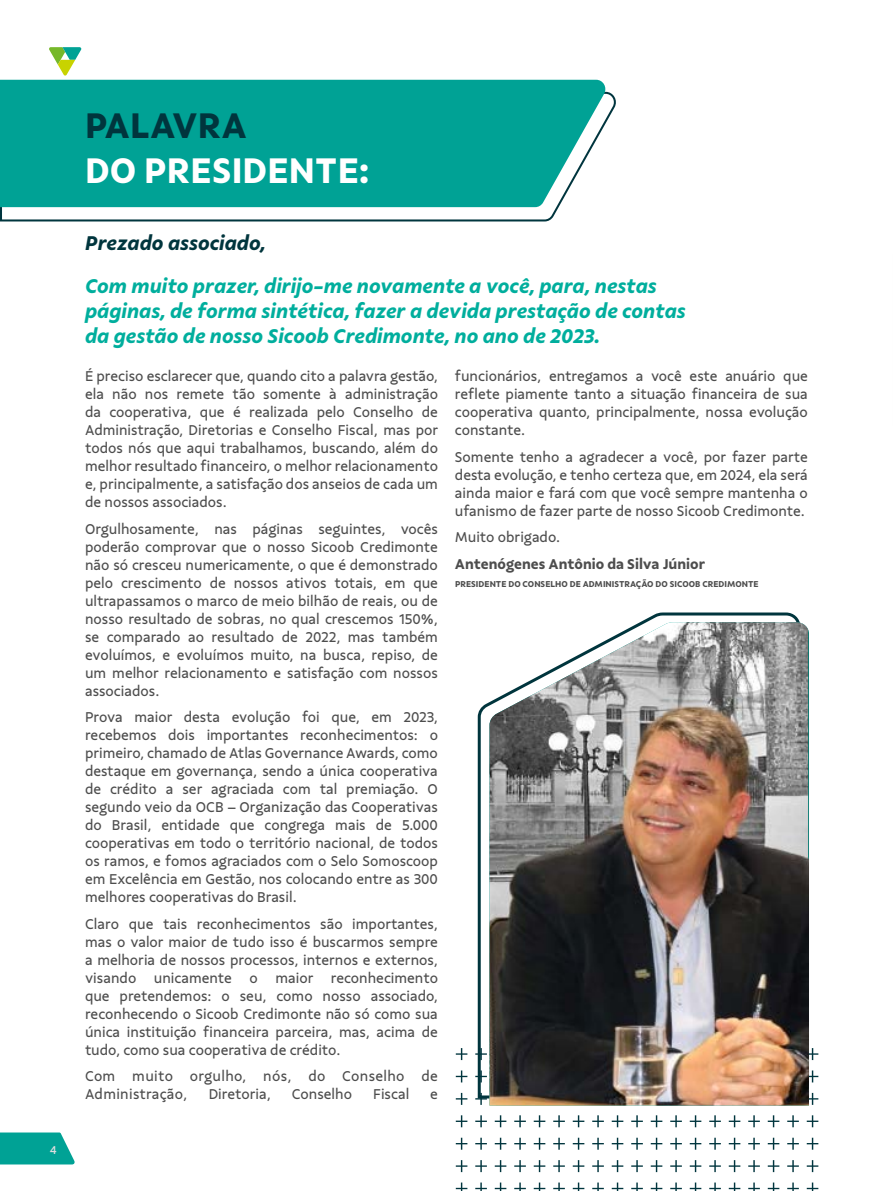
<style>
.page{position:relative;width:893px;height:1191px;background:#fff}
.page>*{position:absolute;margin:0;border:0;box-sizing:border-box;transform-origin:0 0}
.t1{font:700 37.5px "Sicoob Sans RC";color:#fff}
.t2{font:700 37.5px "Sicoob Sans RC";color:#00353d}
.t3{font:italic 700 21px/25.2px "Sicoob Sans RC";color:#00ae9d}
.t4{font:italic 700 21px "Sicoob Sans RC";color:#00353d}
.t5{font:15px/18px "Sicoob Sans RC";color:#4d4d4d;text-align:justify}
.t6{font:15px/18px "Sicoob Sans RC";letter-spacing:.02em;color:#4d4d4d}
.t7{font:700 15px "Sicoob Sans RC";color:#4d4d4d}
.t8{font:500 12px "Sicoob Sans RC";color:#deddde}
.t9{font:700 9px "Sicoob Sans RC";color:#4d4d4d}
</style>
<div class="page">
<svg style="left:0;top:1132px;width:75px;height:32px;background:#1baba0"></svg>
<svg style="left:49px;top:47px;width:32px;height:29px"></svg>
<svg style="left:0;top:92px;width:616px;height:130px"></svg>
<div style="left:0;top:80px;width:608px;height:127px;background:#00a295"></div>
<svg style="left:456px;top:1048px;width:11px;height:12px"></svg>
<svg style="left:809px;top:1048px;width:9px;height:12px"></svg>
<svg style="left:456px;top:1070px;width:11px;height:12px"></svg>
<svg style="left:809px;top:1070px;width:9px;height:12px"></svg>
<svg style="left:456px;top:1093px;width:11px;height:11px"></svg>
<svg style="left:809px;top:1093px;width:9px;height:11px"></svg>
<svg style="left:456px;top:1115px;width:11px;height:12px"></svg>
<svg style="left:475px;top:1115px;width:12px;height:12px"></svg>
<svg style="left:495px;top:1115px;width:11px;height:12px"></svg>
<svg style="left:514px;top:1115px;width:12px;height:12px"></svg>
<svg style="left:534px;top:1115px;width:11px;height:12px"></svg>
<svg style="left:553px;top:1115px;width:12px;height:12px"></svg>
<svg style="left:573px;top:1115px;width:11px;height:12px"></svg>
<svg style="left:592px;top:1115px;width:12px;height:12px"></svg>
<svg style="left:612px;top:1115px;width:11px;height:12px"></svg>
<svg style="left:631px;top:1115px;width:12px;height:12px"></svg>
<svg style="left:651px;top:1115px;width:11px;height:12px"></svg>
<svg style="left:670px;top:1115px;width:12px;height:12px"></svg>
<svg style="left:690px;top:1115px;width:11px;height:12px"></svg>
<svg style="left:709px;top:1115px;width:12px;height:12px"></svg>
<svg style="left:729px;top:1115px;width:11px;height:12px"></svg>
<svg style="left:748px;top:1115px;width:12px;height:12px"></svg>
<svg style="left:768px;top:1115px;width:11px;height:12px"></svg>
<svg style="left:787px;top:1115px;width:12px;height:12px"></svg>
<svg style="left:807px;top:1115px;width:11px;height:12px"></svg>
<svg style="left:456px;top:1137px;width:11px;height:12px"></svg>
<svg style="left:475px;top:1137px;width:12px;height:12px"></svg>
<svg style="left:495px;top:1137px;width:11px;height:12px"></svg>
<svg style="left:514px;top:1137px;width:12px;height:12px"></svg>
<svg style="left:534px;top:1137px;width:11px;height:12px"></svg>
<svg style="left:553px;top:1137px;width:12px;height:12px"></svg>
<svg style="left:573px;top:1137px;width:11px;height:12px"></svg>
<svg style="left:592px;top:1137px;width:12px;height:12px"></svg>
<svg style="left:612px;top:1137px;width:11px;height:12px"></svg>
<svg style="left:631px;top:1137px;width:12px;height:12px"></svg>
<svg style="left:651px;top:1137px;width:11px;height:12px"></svg>
<svg style="left:670px;top:1137px;width:12px;height:12px"></svg>
<svg style="left:690px;top:1137px;width:11px;height:12px"></svg>
<svg style="left:709px;top:1137px;width:12px;height:12px"></svg>
<svg style="left:729px;top:1137px;width:11px;height:12px"></svg>
<svg style="left:748px;top:1137px;width:12px;height:12px"></svg>
<svg style="left:768px;top:1137px;width:11px;height:12px"></svg>
<svg style="left:787px;top:1137px;width:12px;height:12px"></svg>
<svg style="left:807px;top:1137px;width:11px;height:12px"></svg>
<svg style="left:456px;top:1160px;width:11px;height:12px"></svg>
<svg style="left:475px;top:1160px;width:12px;height:12px"></svg>
<svg style="left:495px;top:1160px;width:11px;height:12px"></svg>
<svg style="left:514px;top:1160px;width:12px;height:12px"></svg>
<svg style="left:534px;top:1160px;width:11px;height:12px"></svg>
<svg style="left:553px;top:1160px;width:12px;height:12px"></svg>
<svg style="left:573px;top:1160px;width:11px;height:12px"></svg>
<svg style="left:592px;top:1160px;width:12px;height:12px"></svg>
<svg style="left:612px;top:1160px;width:11px;height:12px"></svg>
<svg style="left:631px;top:1160px;width:12px;height:12px"></svg>
<svg style="left:651px;top:1160px;width:11px;height:12px"></svg>
<svg style="left:670px;top:1160px;width:12px;height:12px"></svg>
<svg style="left:690px;top:1160px;width:11px;height:12px"></svg>
<svg style="left:709px;top:1160px;width:12px;height:12px"></svg>
<svg style="left:729px;top:1160px;width:11px;height:12px"></svg>
<svg style="left:748px;top:1160px;width:12px;height:12px"></svg>
<svg style="left:768px;top:1160px;width:11px;height:12px"></svg>
<svg style="left:787px;top:1160px;width:12px;height:12px"></svg>
<svg style="left:807px;top:1160px;width:11px;height:12px"></svg>
<svg style="left:456px;top:1182px;width:11px;height:9px"></svg>
<svg style="left:475px;top:1182px;width:12px;height:9px"></svg>
<svg style="left:495px;top:1182px;width:11px;height:9px"></svg>
<svg style="left:514px;top:1182px;width:12px;height:9px"></svg>
<svg style="left:534px;top:1182px;width:11px;height:9px"></svg>
<svg style="left:553px;top:1182px;width:12px;height:9px"></svg>
<svg style="left:573px;top:1182px;width:11px;height:9px"></svg>
<svg style="left:592px;top:1182px;width:12px;height:9px"></svg>
<svg style="left:612px;top:1182px;width:11px;height:9px"></svg>
<svg style="left:631px;top:1182px;width:12px;height:9px"></svg>
<svg style="left:651px;top:1182px;width:11px;height:9px"></svg>
<svg style="left:670px;top:1182px;width:12px;height:9px"></svg>
<svg style="left:690px;top:1182px;width:11px;height:9px"></svg>
<svg style="left:709px;top:1182px;width:12px;height:9px"></svg>
<svg style="left:729px;top:1182px;width:11px;height:9px"></svg>
<svg style="left:748px;top:1182px;width:12px;height:9px"></svg>
<svg style="left:768px;top:1182px;width:11px;height:9px"></svg>
<svg style="left:787px;top:1182px;width:12px;height:9px"></svg>
<svg style="left:807px;top:1182px;width:11px;height:9px"></svg>
<svg style="left:476px;top:612px;width:324px;height:488px"></svg>
<img style="left:489px;top:622px;width:320px;height:483px">
<p class="t8" style="left:50px;top:1142px;width:8px">4</p>
<h1 class="t2" style="left:85px;top:103px;width:163px">PALAVRA</h1>
<h1 class="t1" style="left:85px;top:148px;width:286px">DO PRESIDENTE:</h1>
<h2 class="t4" style="left:85px;top:231px;width:182px">Prezado associado,</h2>
<h2 class="t3" style="left:85px;top:273px;width:602px">Com muito prazer, dirijo-me novamente a você, para, nestas páginas, de forma sintética, fazer a devida prestação de contas da gestão de nosso Sicoob Credimonte, no ano de 2023.</h2>
<p class="t5" style="left:85px;top:367px;width:355px">É preciso esclarecer que, quando cito a palavra gestão, ela não nos remete tão somente à administração da cooperativa, que é realizada pelo Conselho de Administração, Diretorias e Conselho Fiscal, mas por todos nós que aqui trabalhamos, buscando, além do melhor resultado financeiro, o melhor relacionamento e, principalmente, a satisfação dos anseios de cada um de nossos associados.</p>
<p class="t5" style="left:85px;top:519px;width:354px">Orgulhosamente, nas páginas seguintes, vocês poderão comprovar que o nosso Sicoob Credimonte não só cresceu numericamente, o que é demonstrado pelo crescimento de nossos ativos totais, em que ultrapassamos o marco de meio bilhão de reais, ou de nosso resultado de sobras, no qual crescemos 150%, se comparado ao resultado de 2022, mas também evoluímos, e evoluímos muito, na busca, repiso, de um melhor relacionamento e satisfação com nossos associados.</p>
<p class="t5" style="left:85px;top:708px;width:354px">Prova maior desta evolução foi que, em 2023, recebemos dois importantes reconhecimentos: o primeiro, chamado de Atlas Governance Awards, como destaque em governança, sendo a única cooperativa de crédito a ser agraciada com tal premiação. O segundo veio da OCB – Organização das Cooperativas do Brasil, entidade que congrega mais de 5.000 cooperativas em todo o território nacional, de todos os ramos, e fomos agraciados com o Selo Somoscoop em Excelência em Gestão, nos colocando entre as 300 melhores cooperativas do Brasil.</p>
<p class="t5" style="left:85px;top:914px;width:354px">Claro que tais reconhecimentos são importantes, mas o valor maior de tudo isso é buscarmos sempre a melhoria de nossos processos, internos e externos, visando unicamente o maior reconhecimento que pretendemos: o seu, como nosso associado, reconhecendo o Sicoob Credimonte não só como sua única instituição financeira parceira, mas, acima de tudo, como sua cooperativa de crédito.</p>
<p class="t6" style="left:85px;top:1067px;width:354px">Com muito orgulho, nós, do Conselho de<br>Administração,</p>
<p class="t5" style="left:209px;top:1085px;width:64px">Diretoria,</p>
<p class="t5" style="left:292px;top:1085px;width:62px">Conselho</p>
<p class="t5" style="left:373px;top:1085px;width:38px">Fiscal</p>
<p class="t5" style="left:430px;top:1085px;width:9px">e</p>
<p class="t5" style="left:455px;top:367px;width:354px">funcionários, entregamos a você este anuário que reflete piamente tanto a situação financeira de sua cooperativa quanto, principalmente, nossa evolução constante.</p>
<p class="t5" style="left:455px;top:447px;width:354px">Somente tenho a agradecer a você, por fazer parte desta evolução, e tenho certeza que, em 2024, ela será ainda maior e fará com que você sempre mantenha o ufanismo de fazer parte de nosso Sicoob Credimonte.</p>
<p class="t5" style="left:455px;top:528px;width:107px">Muito obrigado.</p>
<p class="t7" style="left:455px;top:554px;width:252px">Antenógenes Antônio da Silva Júnior</p>
<p class="t9" style="left:455px;top:578px;width:305px">PRESIDENTE DO CONSELHO DE ADMINISTRAÇÃO DO SICOOB CREDIMONTE</p>
</div>
